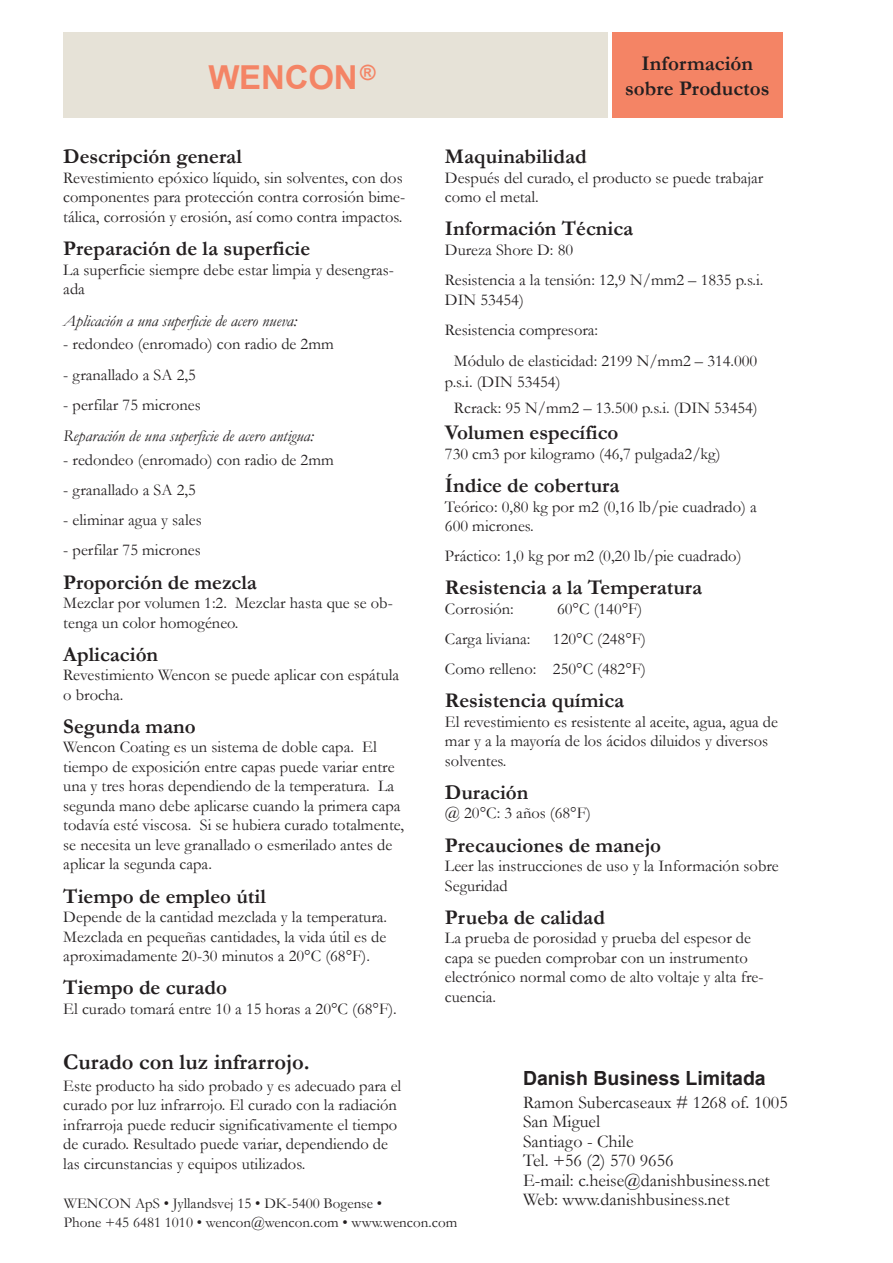
<style>
.page{position:relative;width:893px;height:1263px;background:#fff}
.page>*{position:absolute;margin:0;border:0;box-sizing:border-box;transform-origin:0 0}
.t1{font:700 33px "Arial";letter-spacing:-.005em;color:#f48465}
.Bags__tekst_bold{font:700 22.5px "Garamond";color:#231f20}
.Bags__tekst_bold_14{font:700 21px "Garamond";color:#231f20}
.Header_centr{font:700 21px "Garamond";color:#231f20}
.Brødtekst_Bold_13_17{font:700 19.5px "Arial";color:#231f20}
.Brødtekst{font:18px "Garamond";color:#231f20}
.Bags__tekst_11{font:16.5px/19.5px "Garamond";color:#231f20}
.Bags__tekst_indryk_1{font:16.5px/21px "Garamond";color:#231f20}
.Bags__tekst_kursiv_1{font:italic 16.5px "Garamond";color:#231f20}
.Bags__tekst_10_pt{font:15px/19.5px "Garamond";color:#231f20}
</style>
<div class="page">
<div style="left:64px;top:33px;width:544px;height:85px;background:#e6e2d7"></div>
<div style="left:612px;top:33px;width:170px;height:85px;background:#f48465"></div>
<p class="t1" style="left:208px;top:55px;width:169px">WENCON<sup>®</sup></p>
<p class="Header_centr" style="left:642px;top:49px;width:113px">Información</p>
<p class="Header_centr" style="left:625px;top:74px;width:146px">sobre Productos</p>
<p class="Bags__tekst_bold_14" style="left:445px;top:142px;width:143px">Maquinabilidad</p>
<p class="Bags__tekst_11" style="left:445px;top:167px;width:320px">Después del curado, el producto se puede trabajar como el metal.</p>
<p class="Bags__tekst_bold_14" style="left:445px;top:215px;width:190px">Información Técnica</p>
<p class="Bags__tekst_11" style="left:445px;top:240px;width:130px">Dureza Shore D: 80</p>
<p class="Bags__tekst_11" style="left:445px;top:270px;width:320px">Resistencia a la tensión: 12,9 N/mm2 – 1835 p.s.i.<br>DIN 53454)</p>
<p class="Bags__tekst_11" style="left:445px;top:319px;width:155px">Resistencia compresora:</p>
<p class="Bags__tekst_indryk_1" style="left:445px;top:350px;width:314px;text-indent:9px">Módulo de elasticidad: 2199 N/mm2 – 314.000 p.s.i. (DIN 53454)</p>
<p class="Bags__tekst_indryk_1" style="left:454px;top:397px;width:305px">Rcrack: 95 N/mm2 – 13.500 p.s.i. (DIN 53454)</p>
<p class="Bags__tekst_bold_14" style="left:445px;top:418px;width:175px">Volumen específico</p>
<p class="Bags__tekst_11" style="left:445px;top:444px;width:277px">730 cm3 por kilogramo (46,7 pulgada2/kg)</p>
<p class="Bags__tekst_bold_14" style="left:445px;top:471px;width:176px">Índice de cobertura</p>
<p class="Bags__tekst_11" style="left:445px;top:496px;width:313px">Teórico: 0,80 kg por m2 (0,16 lb/pie cuadrado) a<br>600 micrones.</p>
<p class="Bags__tekst_11" style="left:445px;top:546px;width:298px">Práctico: 1,0 kg por m2 (0,20 lb/pie cuadrado)</p>
<p class="Bags__tekst_bold_14" style="left:445px;top:573px;width:259px">Resistencia a la Temperatura</p>
<p class="Bags__tekst_11" style="left:445px;top:598px;width:70px">Corrosión:</p>
<p class="Bags__tekst_11" style="left:557px;top:598px;width:87px">60°C (140°F)</p>
<p class="Bags__tekst_11" style="left:445px;top:629px;width:87px">Carga liviana:</p>
<p class="Bags__tekst_11" style="left:553px;top:629px;width:95px">120°C (248°F)</p>
<p class="Bags__tekst_11" style="left:445px;top:659px;width:203px">Como relleno: 250°C (482°F)</p>
<p class="Bags__tekst_bold_14" style="left:445px;top:686px;width:181px">Resistencia química</p>
<p class="Bags__tekst_11" style="left:445px;top:711px;width:335px">El revestimiento es resistente al aceite, agua, agua de mar y a la mayoría de los ácidos diluidos y diversos solventes.</p>
<p class="Bags__tekst_bold_14" style="left:445px;top:778px;width:85px">Duración</p>
<p class="Bags__tekst_11" style="left:445px;top:803px;width:147px">@ 20°C: 3 años (68°F)</p>
<p class="Bags__tekst_bold_14" style="left:445px;top:830px;width:218px">Precauciones de manejo</p>
<p class="Bags__tekst_11" style="left:445px;top:856px;width:335px">Leer las instrucciones de uso y la Información sobre<br>Seguridad</p>
<p class="Bags__tekst_bold_14" style="left:445px;top:903px;width:161px">Prueba de calidad</p>
<p class="Bags__tekst_11" style="left:445px;top:928px;width:320px">La prueba de porosidad y prueba del espesor de capa se pueden comprobar con un instrumento electrónico normal como de alto voltaje y alta fre&shy;cuencia.</p>
<p class="Bags__tekst_bold_14" style="left:63px;top:142px;width:180px">Descripción general</p>
<p class="Bags__tekst_11" style="left:63px;top:167px;width:344px">Revestimiento epóxico líquido, sin solventes, con dos componentes para protección contra corrosión bime&shy;tálica, corrosión y erosión, así como contra impactos.</p>
<p class="Bags__tekst_bold_14" style="left:63px;top:234px;width:248px">Preparación de la superficie</p>
<p class="Bags__tekst_11" style="left:63px;top:259px;width:332px">La superficie siempre debe estar limpia y desengras&shy;ada</p>
<p class="Bags__tekst_kursiv_1" style="left:63px;top:309px;width:235px">Aplicación a una superficie de acero nueva:</p>
<p class="Bags__tekst_11" style="left:63px;top:334px;width:272px">- redondeo (enromado) con radio de 2mm</p>
<p class="Bags__tekst_11" style="left:63px;top:364px;width:134px">- granallado a SA 2,5</p>
<p class="Bags__tekst_11" style="left:63px;top:394px;width:139px">- perfilar 75 micrones</p>
<p class="Bags__tekst_kursiv_1" style="left:63px;top:425px;width:252px">Reparación de una superficie de acero antigua:</p>
<p class="Bags__tekst_11" style="left:63px;top:450px;width:272px">- redondeo (enromado) con radio de 2mm</p>
<p class="Bags__tekst_11" style="left:63px;top:480px;width:134px">- granallado a SA 2,5</p>
<p class="Bags__tekst_11" style="left:63px;top:510px;width:140px">- eliminar agua y sales</p>
<p class="Bags__tekst_11" style="left:63px;top:540px;width:139px">- perfilar 75 micrones</p>
<p class="Bags__tekst_bold_14" style="left:63px;top:568px;width:195px">Proporción de mezcla</p>
<p class="Bags__tekst_11" style="left:63px;top:593px;width:331px">Mezclar por volumen 1:2. Mezclar hasta que se ob&shy;tenga un color homogéneo.</p>
<p class="Bags__tekst_bold_14" style="left:63px;top:640px;width:96px">Aplicación</p>
<p class="Bags__tekst_11" style="left:63px;top:665px;width:337px">Revestimiento Wencon se puede aplicar con espátula o brocha.</p>
<p class="Bags__tekst_bold_14" style="left:63px;top:712px;width:134px">Segunda mano</p>
<p class="Bags__tekst_11" style="left:63px;top:737px;width:342px">Wencon Coating es un sistema de doble capa. El tiempo de exposición entre capas puede variar entre una y tres horas dependiendo de la temperatura. La segunda mano debe aplicarse cuando la primera capa todavía esté viscosa. Si se hubiera curado totalmente, se necesita un leve granallado o esmerilado antes de aplicar la segunda capa.</p>
<p class="Bags__tekst_bold_14" style="left:63px;top:881px;width:204px">Tiempo de empleo útil</p>
<p class="Bags__tekst_11" style="left:63px;top:907px;width:325px;text-align:justify">Depende de la cantidad mezclada y la temperatura.<br>Mezclada en pequeñas cantidades, la vida útil es de aproximadamente 20-30 minutos a 20°C (68°F).</p>
<p class="Bags__tekst_bold_14" style="left:63px;top:973px;width:165px">Tiempo de curado</p>
<p class="Bags__tekst_11" style="left:63px;top:998px;width:335px">El curado tomará entre 10 a 15 horas a 20°C (68°F).</p>
<p class="Bags__tekst_bold" style="left:63px;top:1047px;width:248px">Curado con luz infrarrojo.</p>
<p class="Bags__tekst_11" style="left:63px;top:1075px;width:340px">Este producto ha sido probado y es adecuado para el curado por luz infrarrojo. El curado con la radiación infrarroja puede reducir significativamente el tiempo de curado. Resultado puede variar, dependiendo de las circunstancias y equipos utilizados.</p>
<p class="Brødtekst_Bold_13_17" style="left:523px;top:1065px;width:244px">Danish Business Limitada</p>
<p class="Brødtekst" style="left:523px;top:1090px;width:266px">Ramon Subercaseaux # 1268 of. 1005</p>
<p class="Brødtekst" style="left:523px;top:1109px;width:79px">San Miguel</p>
<p class="Brødtekst" style="left:523px;top:1129px;width:112px">Santiago - Chile</p>
<p class="Brødtekst" style="left:523px;top:1148px;width:152px">Tel. +56 (2) 570 9656</p>
<p class="Brødtekst" style="left:523px;top:1168px;width:248px">E-mail: c.heise@danishbusiness.net</p>
<p class="Brødtekst" style="left:523px;top:1187px;width:208px">Web: www.danishbusiness.net</p>
<p class="Bags__tekst_10_pt" style="left:64px;top:1193px;width:395px">WENCON ApS • Jyllandsvej 15 • DK-5400 Bogense •<br>Phone +45 6481 1010 • wencon@wencon.com • www.wencon.com</p>
</div>
